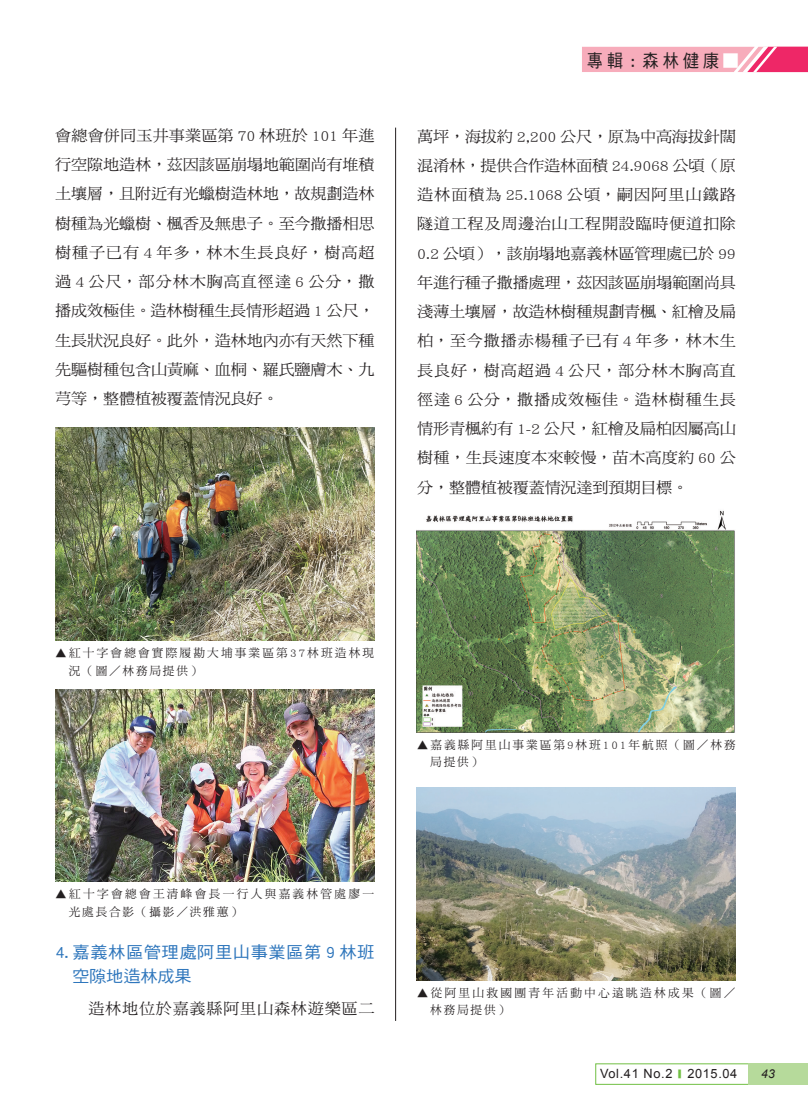
<style>
.page{position:relative;width:808px;height:1106px;background:#fff}
.page>*{position:absolute;margin:0;border:0;box-sizing:border-box;transform-origin:0 0}
.t1{font:18px "DF Hei Std W5";letter-spacing:.25em;color:#231f20;scale:.9 1}
.小標{font:16.5px/24px "DF Hei Std W5";letter-spacing:.03em;color:#2e76bc;scale:1.05 1}
.new{font:15.45px/29.2px "DF Ming Std W5";letter-spacing:-.015em;color:#231f20;text-align:justify;scale:1.05 1}
.new-2{font:15.45px "DF Ming Std W5";letter-spacing:.045em;color:#231f20;scale:1.05 1}
.t2{font:12.75px "Arial";letter-spacing:.05em;color:#231f20}
.t3{font:italic 12.15px "Arial";color:#231f20}
.照片說{font:11.7px/17.5px "DF Ming Std W5";letter-spacing:.18em;color:#231f20}
.s1{font-family:"AR Hei B5";font-weight:700;font-size:14.4px;color:#fff}
.s2{font-family:"AR Hei B5";font-weight:700;font-size:10.65px;color:#71bf44}
</style>
<div class="page">
<hr style="left:395px;top:128px;width:1px;height:892px;background:#231f20">
<img style="left:55px;top:427px;width:319px;height:213px">
<img style="left:417px;top:510px;width:318px;height:222px">
<img style="left:55px;top:689px;width:319px;height:192px">
<img style="left:417px;top:787px;width:319px;height:193px">
<div style="left:748px;top:1063px;width:60px;height:21px;background:#b6da9b"></div>
<svg style="left:582px;top:47px;width:226px;height:25px;background:#f594ac"></svg>
<p class="new" style="left:55px;top:120px;width:306px">會總會併同玉井事業區第 70 林班於 101 年進行空隙地造林，茲因該區崩塌地範圍尚有堆積土壤層，且附近有光蠟樹造林地，故規劃造林樹種為光蠟樹、楓香及無患子。至今撒播相思樹種子已有 4 年多，林木生長良好，樹高超過 4 公尺，部分林木胸高直徑達 6 公分，撒播成效極佳。造林樹種生長情形超過 1 公尺，生長狀況良好。此外，造林地內亦有天然下種先驅樹種包含山黃麻、血桐、羅氏鹽膚木、九芎等，整體植被覆蓋情況良好。</p>
<p class="t1" style="left:587px;top:50px;width:169px">專輯 : 森林健康<span class="s1">█</span></p>
<p class="new" style="left:417px;top:121px;width:305px">萬坪，海拔約 2,200 公尺，原為中高海拔針闊混淆林，提供合作造林面積 24.9068 公頃（原造林面積為 25.1068 公頃，嗣因阿里山鐵路隧道工程及周邊治山工程開設臨時便道扣除0.2 公頃），該崩塌地嘉義林區管理處已於 99年進行種子撒播處理，茲因該區崩塌範圍尚具淺薄土壤層，故造林樹種規劃青楓、紅檜及扁柏，至今撒播赤楊種子已有 4 年多，林木生長良好，樹高超過 4 公尺，部分林木胸高直徑達 6 公分，撒播成效極佳。造林樹種生長情形青楓約有 1-2 公尺，紅檜及扁柏因屬高山樹種，生長速度本來較慢，苗木高度約 60 公分，整體植被覆蓋情況達到預期目標。</p>
<p class="照片說" style="left:69px;top:644px;width:307px;text-indent:-14px">▲紅十字會總會實際履勘大埔事業區第37林班造林現況（圖／林務局提供）</p>
<p class="照片說" style="left:430px;top:735px;width:307px;text-indent:-14px">▲嘉義縣阿里山事業區第9林班101年航照（圖／林務局提供）</p>
<p class="照片說" style="left:69px;top:885px;width:307px;text-indent:-14px">▲紅十字會總會王清峰會長一行人與嘉義林管處廖一光處長合影（攝影／洪雅蕙）</p>
<p class="小標" style="left:72px;top:939px;width:289px;text-indent:-16px">4. 嘉義林區管理處阿里山事業區第 9 林班空隙地造林成果</p>
<p class="new-2" style="left:88px;top:999px;width:274px">造林地位於嘉義縣阿里山森林遊樂區二</p>
<p class="照片說" style="left:430px;top:983px;width:307px;text-indent:-14px">▲從阿里山救國團青年活動中心遠眺造林成果（圖／林務局提供）</p>
<p class="t2" style="left:600px;top:1064px;width:139px">Vol.41 No.2 <span class="s2">■</span> 2015.04</p>
<p class="t3" style="left:761px;top:1065px;width:15px">43</p>
</div>
